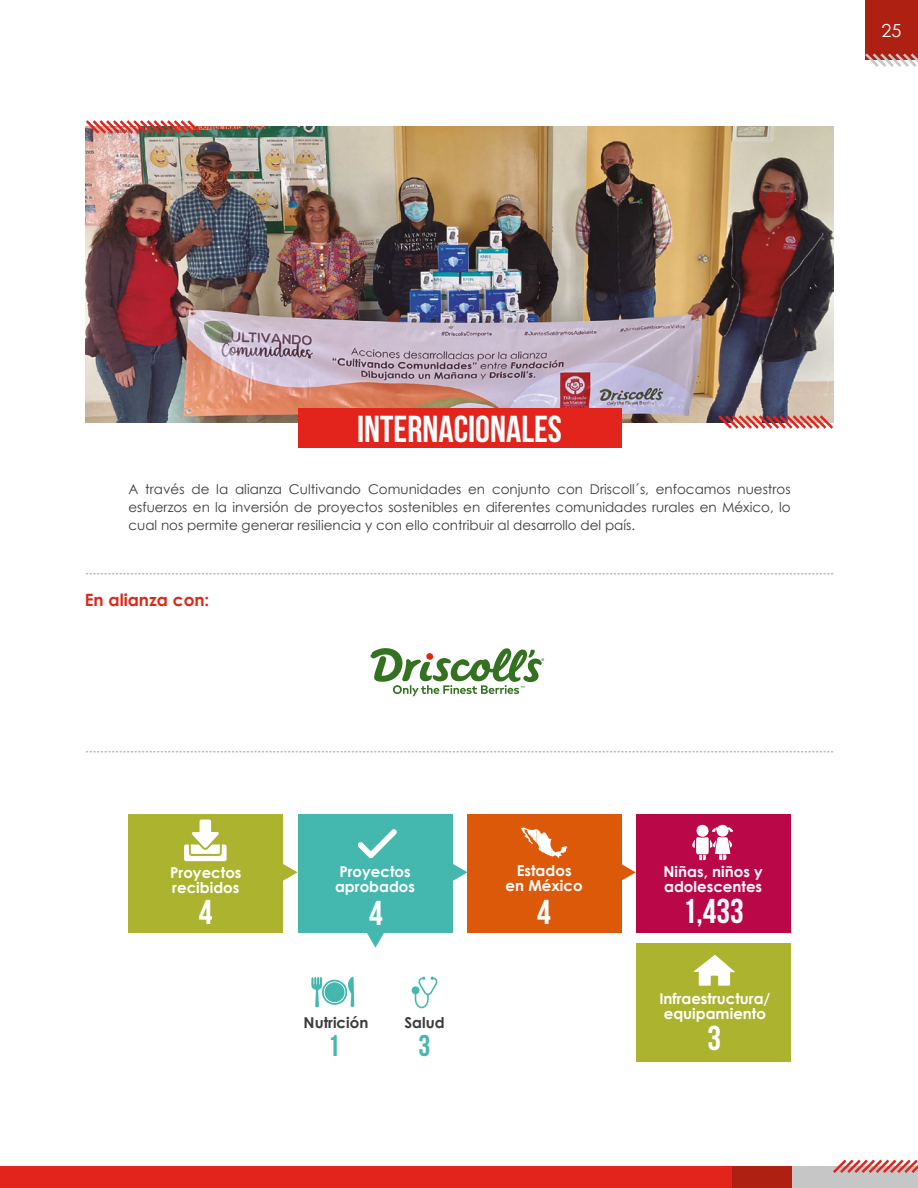
<style>
.page{position:relative;width:918px;height:1188px;background:#fff}
.page>*{position:absolute;margin:0;border:0;box-sizing:border-box;transform-origin:0 0}
.t1{font:700 37.5px "Bebas Neue";color:#fff}
.t2{font:34.5px "Bebas Neue";color:#fff}
.t3{font:30px "Bebas Neue";color:#44b8af}
.t4{font:18px "Century Gothic";color:#fff}
.t5{font:700 16.95px "Century Gothic";color:#dd2818}
.t6{font:700 15px/15px "Century Gothic";color:#fff}
.t7{font:700 15px "Century Gothic";color:#3c3c3b}
.t8{font:13.5px/18px "Century Gothic";color:#3c3c3b;text-align:justify}
</style>
<div class="page">
<div style="left:865px;top:0;width:53px;height:60px;background:#ad2012"></div>
<svg style="left:865px;top:53px;width:53px;height:14px"></svg>
<div style="left:790px;top:1166px;width:128px;height:22px;background:#c6c6c6"></div>
<div style="left:732px;top:1166px;width:60px;height:22px;background:#ad2012"></div>
<div style="left:0;top:1166px;width:732px;height:22px;background:#e2241c"></div>
<svg style="left:833px;top:1159px;width:85px;height:14px"></svg>
<svg style="left:370px;top:648px;width:174px;height:48px"></svg>
<img style="left:86px;top:127px;width:747px;height:295px">
<div style="left:298px;top:409px;width:324px;height:39px;background:#e2241c"></div>
<svg style="left:86px;top:751px;width:747px;height:1px"></svg>
<svg style="left:86px;top:573px;width:747px;height:1px"></svg>
<svg style="left:85px;top:120px;width:118px;height:16px"></svg>
<svg style="left:716px;top:413px;width:118px;height:16px"></svg>
<svg style="left:367px;top:933px;width:17px;height:15px"></svg>
<div style="left:128px;top:814px;width:155px;height:119px;background:#abb32f"></div>
<div style="left:298px;top:814px;width:155px;height:119px;background:#44b8af"></div>
<div style="left:467px;top:814px;width:155px;height:119px;background:#dd590a"></div>
<div style="left:636px;top:814px;width:155px;height:119px;background:#b90748"></div>
<div style="left:636px;top:943px;width:155px;height:118px;background:#abb32f"></div>
<svg style="left:184px;top:820px;width:43px;height:41px"></svg>
<svg style="left:358px;top:829px;width:39px;height:29px"></svg>
<svg style="left:521px;top:828px;width:47px;height:30px"></svg>
<svg style="left:283px;top:864px;width:15px;height:17px"></svg>
<svg style="left:453px;top:864px;width:15px;height:17px"></svg>
<svg style="left:622px;top:864px;width:14px;height:17px"></svg>
<svg style="left:412px;top:977px;width:26px;height:31px"></svg>
<svg style="left:311px;top:977px;width:43px;height:31px"></svg>
<div style="left:325px;top:982px;width:20px;height:20px;background:#44b8af;border-radius:50%"></div>
<svg style="left:693px;top:955px;width:42px;height:31px"></svg>
<div style="left:717px;top:825px;width:12px;height:12px;background:#fff;border-radius:50%"></div>
<div style="left:697px;top:825px;width:12px;height:12px;background:#fff;border-radius:50%"></div>
<svg style="left:692px;top:827px;width:42px;height:33px"></svg>
<h3 class="t4" style="left:882px;top:18px;width:21px">25</h3>
<h1 class="t1" style="left:357px;top:408px;width:206px">INTERNACIONALES</h1>
<p class="t8" style="left:128px;top:480px;width:664px">A través de la alianza Cultivando Comunidades en conjunto con Driscoll´s, enfocamos nuestros esfuerzos en la inversión de proyectos sostenibles en diferentes comunidades rurales en México, lo cual nos permite generar resiliencia y con ello contribuir al desarrollo del país.</p>
<p class="t5" style="left:85px;top:587px;width:126px">En alianza con:</p>
<p class="t6" style="left:506px;top:862px;width:79px;text-align:center">Estados en México</p>
<p class="t6" style="left:170px;top:864px;width:73px">Proyectos recibidos</p>
<p class="t6" style="left:335px;top:863px;width:82px">Proyectos aprobados</p>
<h2 class="t2" style="left:369px;top:894px;width:15px">4</h2>
<h2 class="t2" style="left:537px;top:893px;width:15px">4</h2>
<h2 class="t2" style="left:199px;top:893px;width:15px">4</h2>
<p class="t7" style="left:304px;top:1011px;width:66px">Nutrición</p>
<p class="t7" style="left:404px;top:1011px;width:42px">Salud</p>
<h3 class="t3" style="left:328px;top:1029px;width:13px">1</h3>
<h3 class="t3" style="left:419px;top:1029px;width:13px">3</h3>
<p class="t6" style="left:664px;top:864px;width:101px">Niñas, niños y adolescentes</p>
<h2 class="t2" style="left:683px;top:892px;width:63px">1,433</h2>
<p class="t6" style="left:659px;top:990px;width:113px">Infraestructura/ equipamiento</p>
<h2 class="t2" style="left:707px;top:1019px;width:15px">3</h2>
</div>
